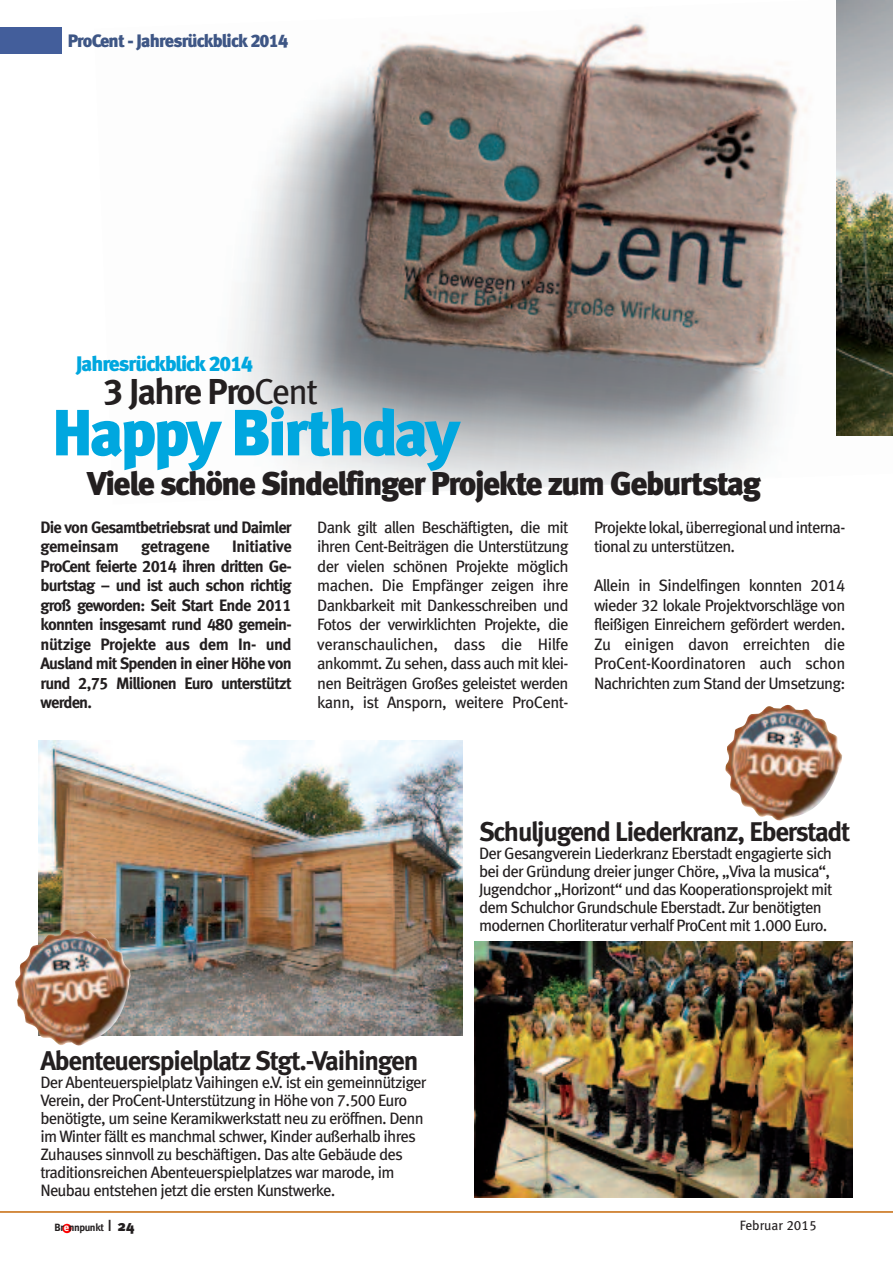
<style>
.page{position:relative;width:893px;height:1263px;background:#fff}
.page>*{position:absolute;margin:0;border:0;box-sizing:border-box;transform-origin:0 0}
.t1{font:65.25px "Meta Black Lf";letter-spacing:-.045em;color:#00a7df}
.t2{font:36px "Meta Bold LF";letter-spacing:-.045em;color:#231f20}
.t3{font:33px "Meta Black Lf";letter-spacing:-.045em;color:#231f20}
.t4{font:700 27px "Meta";letter-spacing:-.045em;color:#231f20}
.t5{font:21px "Meta Black Lf";letter-spacing:-.045em;color:#00a7df}
.t6{font:18px "Meta Black Lf";letter-spacing:-.045em;color:#3e5685}
.t7{font:16.5px/19.5px "Meta Book LF";letter-spacing:-.045em;color:#231f20}
.t8{font:16.5px/19.5px "Meta Bold LF";letter-spacing:-.045em;color:#231f20}
.t9{font:16.5px "Meta Bold LF";letter-spacing:-.025em;color:#231f20}
.t10{font:13.5px "Meta Book LF";color:#231f20}
.t11{font:700 10.5px "Meta";letter-spacing:-.035em;color:#231f20}
.s1{font-family:"Meta Book LF"}
.s2{color:#fff}
.s3{font-family:"Meta Normal Caps";font-weight:400;font-size:21px}
.s4{font-weight:900;font-size:15px}
</style>
<div class="page">
<img style="left:39px;top:741px;width:424px;height:294px">
<img style="left:236px;top:22px;width:657px;height:469px">
<div style="left:62px;top:1224px;width:10px;height:9px;background:#f00;border-radius:50%"></div>
<hr style="left:0;top:1211px;width:893px;height:2px;background:#c6690a">
<img style="left:836px;top:0;width:57px;height:435px">
<img style="left:475px;top:941px;width:377px;height:256px">
<img style="left:725px;top:704px;width:117px;height:117px">
<img style="left:15px;top:927px;width:116px;height:119px">
<div style="left:0;top:27px;width:62px;height:27px;background:#435e9b"></div>
<p class="t6" style="left:68px;top:35px;width:222px">ProCent - Jahresrückblick 2014</p>
<p class="t5" style="left:76px;top:356px;width:178px">Jahresrückblick 2014</p>
<h2 class="t2" style="left:103px;top:379px;width:216px">3 Jahre Pro<span class="s1">Cent</span></h2>
<h1 class="t1" style="left:52px;top:410px;width:409px">Happy Birthday</h1>
<h3 class="t3" style="left:87px;top:472px;width:675px">Viele schöne Sindelfinger Projekte zum Geburtstag</h3>
<p class="t8" style="left:40px;top:519px;width:253px">Die von Gesamtbetriebsrat und Daimler gemeinsam</p>
<p class="t8" style="left:40px;top:539px;width:253px;text-align:justify;text-indent:192px">Initiative ProCent feierte 2014 ihren dritten Ge&shy;burtstag – und ist auch schon richtig groß geworden: Seit Start Ende 2011 konnten insgesamt rund 480 gemein&shy;nützige Projekte aus dem In- und Ausland mit Spenden in einer Höhe von rund 2,75 Millionen Euro unterstützt werden.</p>
<p class="t9" style="left:141px;top:541px;width:70px">getragene</p>
<p class="t7" style="left:317px;top:519px;width:253px;text-align:justify">Dank gilt allen Beschäftigten, die mit ihren Cent-Beiträgen die Unterstützung der vielen schönen Projekte möglich machen. Die Empfänger zeigen ihre Dankbarkeit mit Dankesschreiben und Fotos der verwirklichten Projekte, die veranschaulichen, dass die Hilfe ankommt. Zu sehen, dass auch mit klei&shy;nen Beiträgen Großes geleistet werden kann, ist Ansporn, weitere ProCent-</p>
<p class="t7" style="left:594px;top:519px;width:253px">Projektelokal,überregionalundinterna&shy;tional zu unterstützen.</p>
<p class="t7" style="left:594px;top:577px;width:253px;text-align:justify">Allein in Sindelfingen konnten 2014 wieder 32 lokale Projektvorschläge von fleißigen Einreichern gefördert werden.<br>Zu einigen davon erreichten die ProCent-Koordinatoren auch schon Nachrichten zum Stand der Umsetzung:</p>
<h3 class="t4" style="left:479px;top:815px;width:373px">Schuljugend Liederkranz, Eberstadt</h3>
<p class="t7" style="left:479px;top:846px;width:355px;line-height:18px">Der Gesangverein Liederkranz Eberstadt engagierte sich bei der Gründung dreier junger Chöre, „Viva la musica“, Jugendchor „Horizont“ und das Kooperationsprojekt mit dem Schulchor Grundschule Eberstadt. Zur benötigten modernen Chorliteratur verhalf ProCent mit 1.000 Euro.</p>
<h3 class="t4" style="left:40px;top:1044px;width:379px">Abenteuerspielplatz Stgt.-Vaihingen</h3>
<p class="t7" style="left:40px;top:1075px;width:388px;line-height:18px">Der Abenteuerspielplatz Vaihingen e.V. ist ein gemeinnütziger Verein, der ProCent-Unterstützung in Höhe von 7.500 Euro benötigte, um seine Keramikwerkstatt neu zu eröffnen. Denn im Winter fällt es manchmal schwer, Kinder außerhalb ihres Zuhauses sinnvoll zu beschäftigen. Das alte Gebäude des traditionsreichen Abenteuerspielplatzes war marode, im Neubau entstehen jetzt die ersten Kunstwerke.</p>
<p class="t11" style="left:55px;top:1221px;width:81px">Br<span class="s2">e</span>nnpunkt <span class="s3">i</span> <span class="s4">24</span></p>
<p class="t10" style="left:740px;top:1221px;width:78px">Februar 2015</p>
</div>
